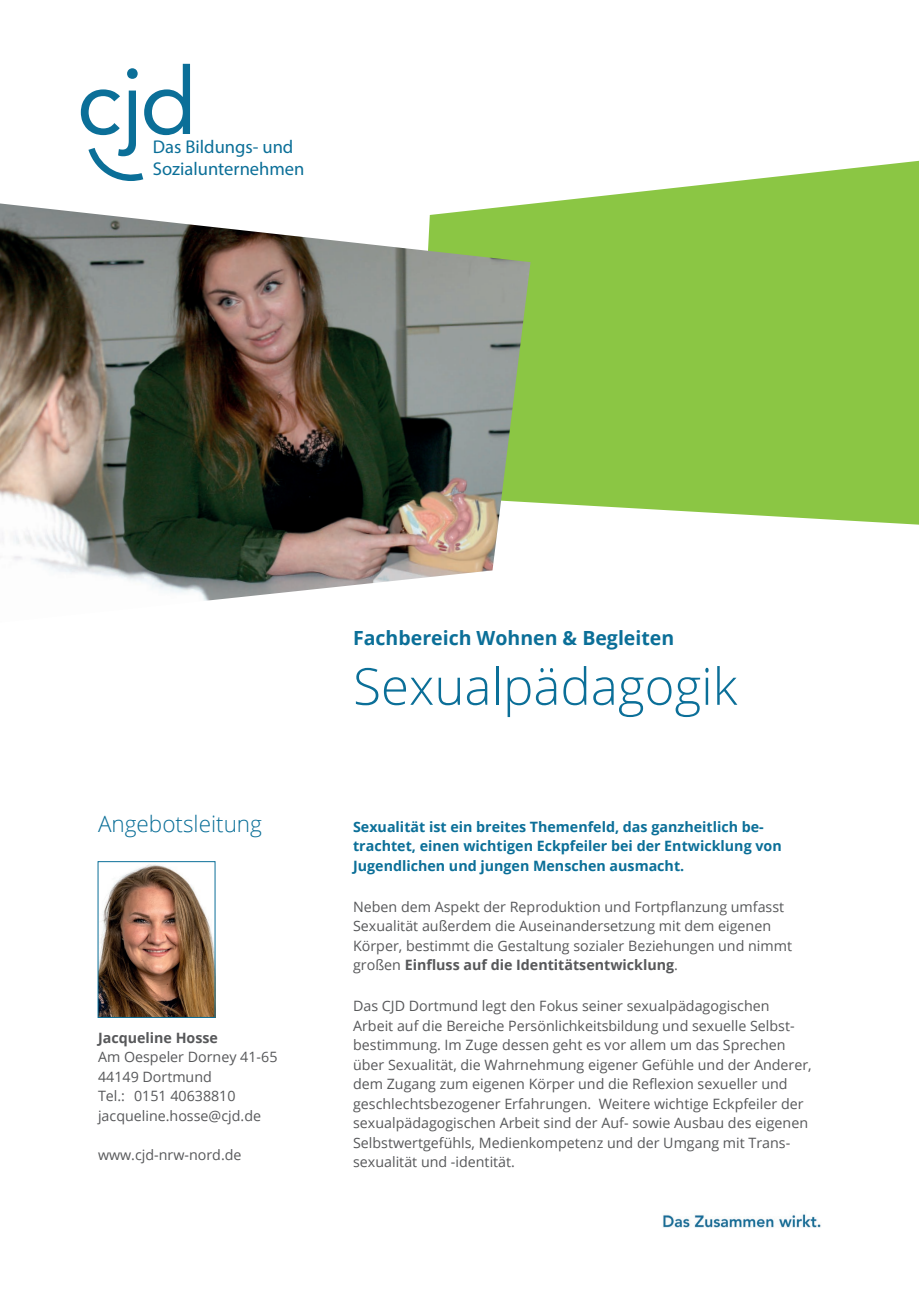
<style>
.page{position:relative;width:919px;height:1289px;background:#fff}
.page>*{position:absolute;margin:0;border:0;box-sizing:border-box;transform-origin:0 0}
.t1{font:300 51px "Open Sans";color:#0b6f98}
.t2{font:300 22.5px "Open Sans";color:#0b6f98}
.t3{font:700 19.5px "Open Sans";color:#0b6f98}
.t4{font:18.45px/21.6px "Myriad Pro";color:#0b6f98}
.t5{font:14.25px/19.5px "Open Sans";color:#57585a}
.t6{font:700 14.25px/19.5px "Open Sans";color:#0b6f98}
.t7{font:700 14.25px "Open Sans";color:#57585a}
.s1{font-weight:700}
</style>
<div class="page">
<svg style="left:530px;top:161px;width:388px;height:363px;background:#95cb54"></svg>
<img style="left:0;top:203px;width:530px;height:398px">
<img style="left:100px;top:864px;width:113px;height:151px">
<svg style="left:81px;top:64px;width:109px;height:117px"></svg>
<img style="left:663px;top:1214px;width:158px;height:14px">
<p class="t4" style="left:153px;top:136px;width:153px">Das Bildungs- und<br>Sozialunternehmen</p>
<h2 class="t2" style="left:98px;top:808px;width:165px">Angebotsleitung</h2>
<p class="t7" style="left:98px;top:1027px;width:121px">Jacqueline Hosse</p>
<p class="t5" style="left:98px;top:1047px;width:181px">Am Oespeler Dorney 41-65<br>44149 Dortmund<br>Tel.: 0151 40638810 jacqueline.hosse@cjd.de</p>
<p class="t5" style="left:98px;top:1144px;width:145px">www.cjd-nrw-nord.de</p>
<h3 class="t3" style="left:353px;top:623px;width:322px">Fachbereich Wohnen &amp; Begleiten</h3>
<h1 class="t1" style="left:353px;top:651px;width:386px">Sexualpädagogik</h1>
<p class="t6" style="left:353px;top:816px;width:430px">Sexualität ist ein breites Themenfeld, das ganzheitlich be&shy;trachtet, einen wichtigen Eckpfeiler bei der Entwicklung von<br>Jugendlichen und jungen Menschen ausmacht.</p>
<p class="t5" style="left:353px;top:896px;width:440px">Neben dem Aspekt der Reproduktion und Fortpflanzung umfasst Sexualität außerdem die Auseinandersetzung mit dem eigenen Körper, bestimmt die Gestaltung sozialer Beziehungen und nimmt großen <span class="s1">Einfluss auf die Identitätsentwicklung</span>.</p>
<p class="t5" style="left:353px;top:995px;width:460px">Das CJD Dortmund legt den Fokus seiner sexualpädagogischen Arbeit auf die Bereiche Persönlichkeitsbildung und sexuelle Selbst&shy;bestimmung. Im Zuge dessen geht es vor allem um das Sprechen über Sexualität, die Wahrnehmung eigener Gefühle und der Anderer, dem Zugang zum eigenen Körper und die Reflexion sexueller und geschlechtsbezogener Erfahrungen. Weitere wichtige Eckpfeiler der sexualpädagogischen Arbeit sind der Auf- sowie Ausbau des eigenen Selbstwertgefühls, Medienkompetenz und der Umgang mit Trans&shy;sexualität und -identität.</p>
</div>
